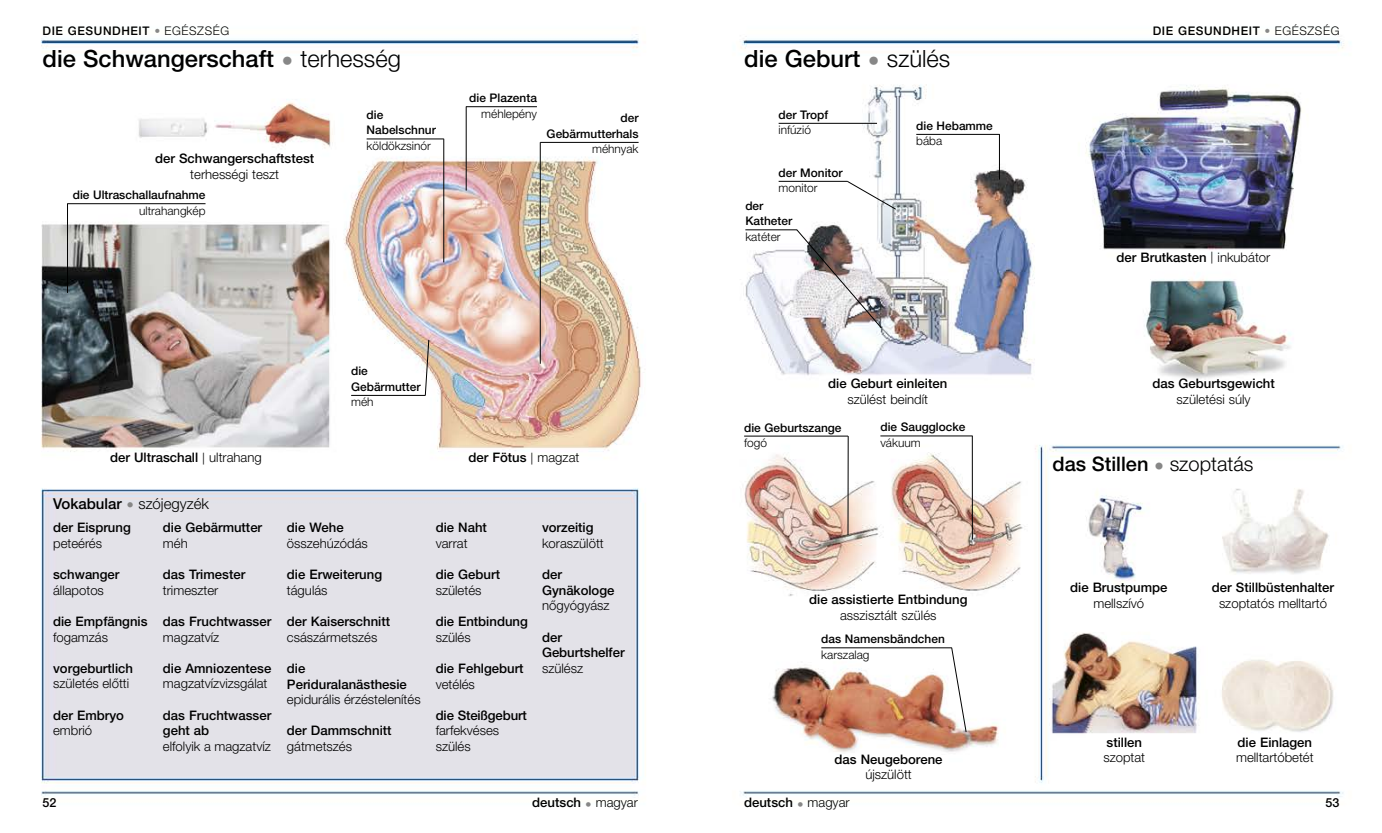
<style>
.page{position:relative;width:1382px;height:833px;background:#fff}
.page>*{position:absolute;margin:0;border:0;box-sizing:border-box;transform-origin:0 0}
.t1{font:500 23.75px "Helvetica Neue LT Std";color:#000}
.t2{font:500 20px "Helvetica Neue LT Std";color:#000}
.t3{font:300 15px "Helvetica Neue LT Std";color:#000}
.t4{font:500 13.12px/15.6px "Helvetica Neue LT Std";color:#000}
.t5{font:300 13.12px/15.6px "Helvetica Neue LT Std";color:#000}
.t6{font:500 12.5px "Helvetica Neue LT Std";color:#000}
.t7{font:500 11.88px/15.6px "Helvetica Neue LT Std";color:#000}
.t8{font:300 11.88px "Helvetica Neue LT Std";color:#000}
.t9{font:500 11.88px "Helvetica Neue LT Std";letter-spacing:.05em;color:#000}
.s1{font-family:"Frutiger LT Std";font-weight:700;color:#878787}
.s2{font-weight:300}
.s3{font-weight:300;font-size:11.75px}
.s4{font-weight:500}
</style>
<div class="page">
<img style="left:41px;top:34px;width:1304px;height:763px">
<hr style="left:367px;top:139px;width:77px;height:1px;background:#000">
<hr style="left:880px;top:436px;width:92px;height:1px;background:#000">
<hr style="left:821px;top:647px;width:131px;height:1px;background:#000">
<hr style="left:779px;top:123px;width:98px;height:1px;background:#000">
<hr style="left:916px;top:134px;width:84px;height:1px;background:#000">
<hr style="left:779px;top:181px;width:68px;height:1px;background:#000">
<hr style="left:466px;top:106px;width:71px;height:1px;background:#000">
<hr style="left:67px;top:203px;width:139px;height:1px;background:#000">
<hr style="left:999px;top:134px;width:1px;height:46px;background:#000">
<hr style="left:67px;top:203px;width:1px;height:90px;background:#000">
<hr style="left:848px;top:436px;width:1px;height:99px;background:#000">
<hr style="left:540px;top:142px;width:1px;height:222px;background:#000">
<hr style="left:466px;top:106px;width:1px;height:85px;background:#000">
<hr style="left:972px;top:436px;width:1px;height:103px;background:#000">
<svg style="left:425px;top:339px;width:4px;height:57px"></svg>
<hr style="left:351px;top:395px;width:74px;height:1px;background:#000">
<svg style="left:847px;top:181px;width:49px;height:29px"></svg>
<svg style="left:951px;top:647px;width:15px;height:85px"></svg>
<svg style="left:796px;top:229px;width:86px;height:99px"></svg>
<hr style="left:744px;top:436px;width:104px;height:1px;background:#000">
<hr style="left:745px;top:230px;width:52px;height:1px;background:#000">
<hr style="left:540px;top:142px;width:99px;height:1px;background:#000">
<hr style="left:444px;top:139px;width:1px;height:123px;background:#000">
<p class="t9" style="left:43px;top:24px;width:188px">DIE GESUNDHEIT <span class="s1">•</span> <span class="s2">EGÉSZSÉG</span></p>
<p class="t9" style="left:1153px;top:24px;width:188px">DIE GESUNDHEIT <span class="s1">•</span> <span class="s2">EGÉSZSÉG</span></p>
<h1 class="t1" style="left:43px;top:44px;width:360px">die Schwangerschaft <span class="s1">•</span> <span class="s2">terhesség</span></h1>
<p class="t4" style="left:155px;top:150px;width:161px">der Schwangerschaftstest</p>
<p class="t5" style="left:190px;top:166px;width:90px">terhességi teszt</p>
<p class="t7" style="left:73px;top:187px;width:134px">die Ultraschallaufnahme</p>
<p class="t8" style="left:139px;top:203px;width:68px">ultrahangkép</p>
<p class="t7" style="left:367px;top:107px;width:71px">die<br>Nabelschnur</p>
<p class="t8" style="left:367px;top:138px;width:66px">köldökzsinór</p>
<p class="t7" style="left:469px;top:90px;width:69px">die Plazenta</p>
<p class="t8" style="left:481px;top:106px;width:57px">méhlepény</p>
<p class="t7" style="left:547px;top:110px;width:93px;text-align:right">der<br>Gebärmutterhals</p>
<p class="t8" style="left:592px;top:142px;width:48px">méhnyak</p>
<p class="t4" style="left:110px;top:450px;width:153px">der Ultraschall <span class="s3">|</span> <span class="s2">ultrahang</span></p>
<p class="t3" style="left:53px;top:494px;width:157px"><span class="s4">Vokabular</span> <span class="s1">•</span> szójegyzék</p>
<p class="t7" style="left:351px;top:363px;width:71px">die<br>Gebärmutter</p>
<p class="t8" style="left:351px;top:395px;width:24px">méh</p>
<p class="t4" style="left:468px;top:450px;width:112px">der Fötus <span class="s3">|</span> <span class="s2">magzat</span></p>
<h1 class="t1" style="left:744px;top:44px;width:208px">die Geburt <span class="s1">•</span> <span class="s2">szülés</span></h1>
<p class="t7" style="left:779px;top:107px;width:51px">der Tropf</p>
<p class="t8" style="left:779px;top:123px;width:34px">infúzió</p>
<p class="t7" style="left:779px;top:165px;width:66px">der Monitor</p>
<p class="t8" style="left:779px;top:181px;width:40px">monitor</p>
<p class="t7" style="left:745px;top:197px;width:48px">der<br>Katheter</p>
<p class="t8" style="left:745px;top:229px;width:37px">katéter</p>
<p class="t7" style="left:916px;top:118px;width:78px">die Hebamme</p>
<p class="t8" style="left:916px;top:134px;width:27px">bába</p>
<p class="t4" style="left:828px;top:376px;width:121px">die Geburt einleiten</p>
<p class="t5" style="left:847px;top:391px;width:82px">szülést beindít</p>
<p class="t7" style="left:744px;top:419px;width:99px">die Geburtszange</p>
<p class="t8" style="left:744px;top:436px;width:24px">fogó</p>
<p class="t7" style="left:880px;top:419px;width:87px">die Saugglocke</p>
<p class="t8" style="left:880px;top:435px;width:42px">vákuum</p>
<p class="t4" style="left:1116px;top:249px;width:155px">der Brutkasten <span class="s3">|</span> <span class="s2">inkubátor</span></p>
<p class="t4" style="left:1152px;top:376px;width:124px">das Geburtsgewicht</p>
<p class="t5" style="left:1177px;top:391px;width:75px">születési súly</p>
<h2 class="t2" style="left:1053px;top:452px;width:202px">das Stillen <span class="s1">•</span> <span class="s2">szoptatás</span></h2>
<p class="t4" style="left:53px;top:519px;width:79px">der Eisprung</p>
<p class="t5" style="left:53px;top:535px;width:50px">peteérés</p>
<p class="t4" style="left:53px;top:566px;width:68px">schwanger</p>
<p class="t5" style="left:53px;top:582px;width:52px">állapotos</p>
<p class="t4" style="left:53px;top:613px;width:96px">die Empfängnis</p>
<p class="t5" style="left:53px;top:629px;width:56px">fogamzás</p>
<p class="t4" style="left:53px;top:660px;width:81px">vorgeburtlich</p>
<p class="t5" style="left:53px;top:675px;width:78px">születés előtti</p>
<p class="t4" style="left:53px;top:707px;width:72px">der Embryo</p>
<p class="t5" style="left:53px;top:722px;width:41px">embrió</p>
<p class="t4" style="left:163px;top:519px;width:101px">die Gebärmutter</p>
<p class="t5" style="left:163px;top:535px;width:26px">méh</p>
<p class="t4" style="left:163px;top:566px;width:84px">das Trimester</p>
<p class="t5" style="left:163px;top:582px;width:57px">trimeszter</p>
<p class="t4" style="left:163px;top:613px;width:110px">das Fruchtwasser</p>
<p class="t5" style="left:163px;top:629px;width:58px">magzatvíz</p>
<p class="t4" style="left:163px;top:660px;width:110px">die Amniozentese</p>
<p class="t5" style="left:163px;top:675px;width:106px">magzatvízvizsgálat</p>
<p class="t4" style="left:163px;top:707px;width:110px">das Fruchtwasser geht ab</p>
<p class="t5" style="left:163px;top:738px;width:109px">elfolyik a magzatvíz</p>
<p class="t4" style="left:287px;top:519px;width:58px">die Wehe</p>
<p class="t5" style="left:287px;top:535px;width:82px">összehúzódás</p>
<p class="t4" style="left:287px;top:566px;width:97px">die Erweiterung</p>
<p class="t5" style="left:287px;top:582px;width:42px">tágulás</p>
<p class="t4" style="left:287px;top:613px;width:105px">der Kaiserschnitt</p>
<p class="t5" style="left:287px;top:629px;width:92px">császármetszés</p>
<p class="t4" style="left:287px;top:660px;width:121px">die<br>Periduralanästhesie</p>
<p class="t5" style="left:287px;top:691px;width:135px">epidurális érzéstelenítés</p>
<p class="t4" style="left:287px;top:722px;width:106px">der Dammschnitt</p>
<p class="t5" style="left:287px;top:738px;width:67px">gátmetszés</p>
<p class="t4" style="left:1106px;top:734px;width:37px">stillen</p>
<p class="t5" style="left:1103px;top:749px;width:43px">szoptat</p>
<p class="t4" style="left:436px;top:519px;width:53px">die Naht</p>
<p class="t5" style="left:436px;top:535px;width:33px">varrat</p>
<p class="t4" style="left:436px;top:566px;width:66px">die Geburt</p>
<p class="t5" style="left:436px;top:582px;width:47px">születés</p>
<p class="t4" style="left:436px;top:613px;width:94px">die Entbindung</p>
<p class="t5" style="left:436px;top:629px;width:36px">szülés</p>
<p class="t4" style="left:436px;top:660px;width:89px">die Fehlgeburt</p>
<p class="t5" style="left:436px;top:675px;width:41px">vetélés</p>
<p class="t4" style="left:436px;top:707px;width:93px">die Steißgeburt</p>
<p class="t5" style="left:436px;top:722px;width:65px">farfekvéses szülés</p>
<p class="t4" style="left:542px;top:519px;width:53px">vorzeitig</p>
<p class="t5" style="left:542px;top:535px;width:63px">koraszülött</p>
<p class="t4" style="left:542px;top:566px;width:74px">der<br>Gynäkologe</p>
<p class="t5" style="left:542px;top:597px;width:69px">nőgyógyász</p>
<p class="t4" style="left:542px;top:629px;width:84px">der<br>Geburtshelfer</p>
<p class="t5" style="left:542px;top:660px;width:43px">szülész</p>
<p class="t4" style="left:1070px;top:579px;width:99px">die Brustpumpe</p>
<p class="t5" style="left:1093px;top:595px;width:52px">mellszívó</p>
<p class="t4" style="left:809px;top:591px;width:160px">die assistierte Entbindung</p>
<p class="t5" style="left:840px;top:607px;width:98px">asszisztált szülés</p>
<p class="t7" style="left:821px;top:631px;width:125px">das Namensbändchen</p>
<p class="t8" style="left:821px;top:647px;width:50px">karszalag</p>
<p class="t4" style="left:835px;top:751px;width:109px">das Neugeborene</p>
<p class="t5" style="left:865px;top:766px;width:48px">újszülött</p>
<p class="t4" style="left:1212px;top:580px;width:124px">der Stillbüstenhalter</p>
<p class="t5" style="left:1219px;top:595px;width:110px">szoptatós melltartó</p>
<p class="t4" style="left:1238px;top:734px;width:76px">die Einlagen</p>
<p class="t5" style="left:1236px;top:749px;width:79px">melltartóbetét</p>
<p class="t4" style="left:532px;top:794px;width:107px">deutsch <span class="s1">•</span> <span class="s2">magyar</span></p>
<p class="t4" style="left:744px;top:794px;width:107px">deutsch <span class="s1">•</span> <span class="s2">magyar</span></p>
<p class="t6" style="left:43px;top:795px;width:15px">52</p>
<p class="t6" style="left:1325px;top:795px;width:15px">53</p>
</div>
